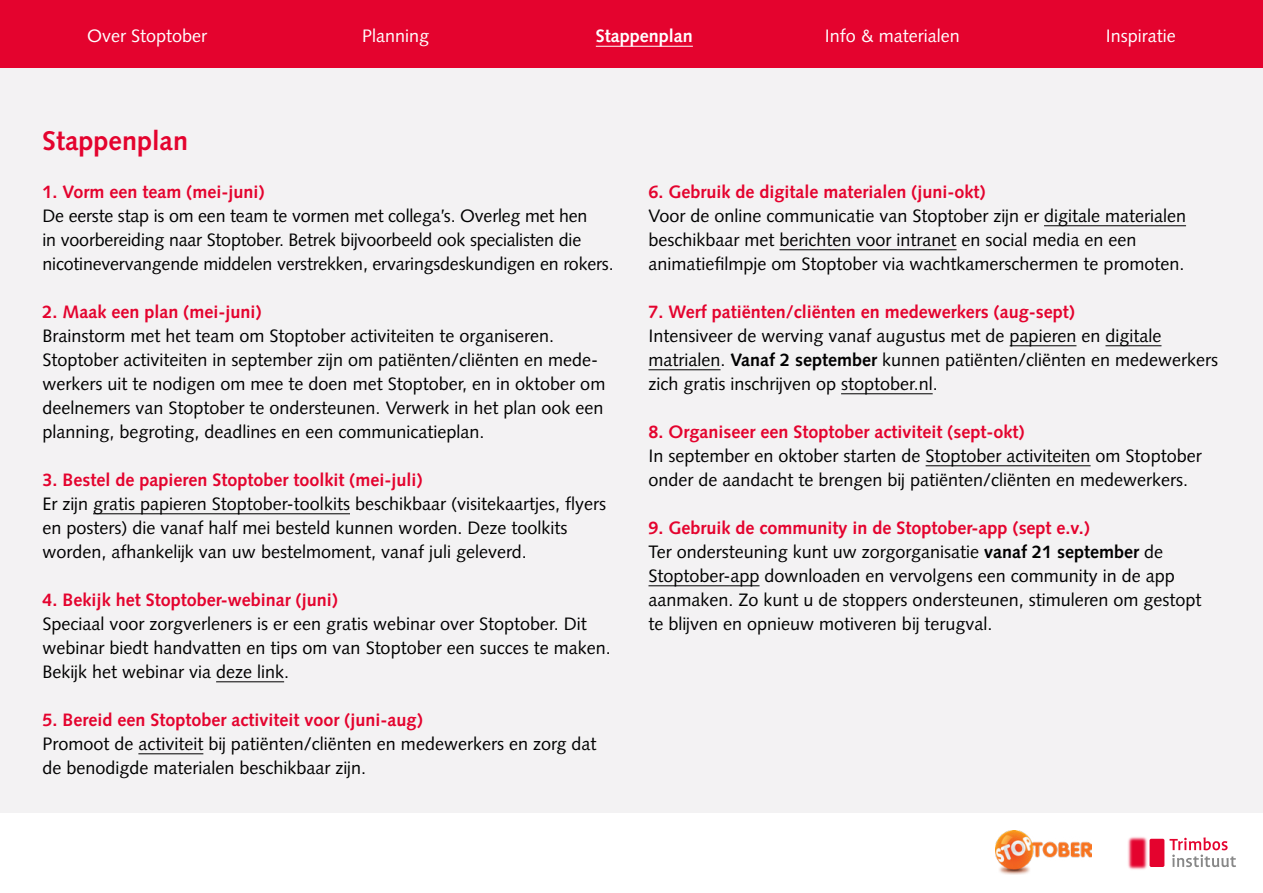
<style>
.page{position:relative;width:1263px;height:893px;background:#fff}
.page>*{position:absolute;margin:0;border:0;box-sizing:border-box;transform-origin:0 0}
.t1{font:700 27px "Syntax LT Pro";color:#e4032e}
.t2{font:18px/24px "Syntax LT Pro";color:#000}
.t3{font:700 18px "Syntax LT Pro";color:#e4032e}
.t4{font:18px "Syntax LT Pro";color:#fff}
.t5{font:700 18px "Syntax LT Pro";color:#fff}
.s1{font-weight:700}
.s2{font-weight:700;color:#e4032e}
</style>
<div class="page">
<div style="left:0;top:0;width:1263px;height:68px;background:#e4032e"></div>
<div style="left:1px;top:68px;width:1262px;height:744px;background:#f3f2f3"></div>
<svg style="left:1201px;top:837px;width:35px;height:30px"></svg>
<img style="left:1074px;top:812px;width:127px;height:58px">
<img style="left:995px;top:831px;width:96px;height:43px">
<hr style="left:596px;top:46px;width:97px;height:1px;background:#fff">
<hr style="left:93px;top:513px;width:257px;height:1px;background:#000">
<hr style="left:216px;top:681px;width:68px;height:1px;background:#000">
<hr style="left:138px;top:753px;width:65px;height:1px;background:#000">
<hr style="left:1044px;top:225px;width:142px;height:1px;background:#000">
<hr style="left:779px;top:249px;width:177px;height:1px;background:#000">
<hr style="left:1010px;top:345px;width:66px;height:1px;background:#000">
<hr style="left:1105px;top:345px;width:56px;height:1px;background:#000">
<hr style="left:648px;top:369px;width:72px;height:1px;background:#000">
<hr style="left:841px;top:393px;width:92px;height:1px;background:#000">
<hr style="left:925px;top:465px;width:165px;height:1px;background:#000">
<hr style="left:648px;top:585px;width:111px;height:1px;background:#000">
<p class="t4" style="left:87px;top:25px;width:122px">Over Stoptober</p>
<p class="t4" style="left:362px;top:25px;width:69px">Planning</p>
<p class="t5" style="left:596px;top:25px;width:99px">Stappenplan</p>
<p class="t4" style="left:825px;top:25px;width:137px">Info &amp; materialen</p>
<p class="t4" style="left:1106px;top:25px;width:72px">Inspiratie</p>
<h1 class="t1" style="left:43px;top:125px;width:147px">Stappenplan</h1>
<p class="t3" style="left:43px;top:181px;width:224px">1. Vorm een team (mei-juni)</p>
<p class="t2" style="left:43px;top:204px;width:573px">De eerste stap is om een team te vormen met collega’s. Overleg met hen<br>in voorbereiding naar Stoptober. Betrek bijvoorbeeld ook specialisten die nicotinevervangende middelen verstrekken, ervaringsdeskundigen en rokers.</p>
<p class="t3" style="left:43px;top:301px;width:221px">2. Maak een plan (mei-juni)</p>
<p class="t2" style="left:43px;top:324px;width:564px">Brainstorm met het team om Stoptober activiteiten te organiseren.<br>Stoptober activiteiten in september zijn om patiënten/cliënten en mede&shy;werkers uit te nodigen om mee te doen met Stoptober, en in oktober om deelnemers van Stoptober te ondersteunen. Verwerk in het plan ook een planning, begroting, deadlines en een communicatieplan.</p>
<p class="t3" style="left:43px;top:469px;width:382px">3. Bestel de papieren Stoptober toolkit (mei-juli)</p>
<p class="t2" style="left:43px;top:492px;width:565px">Er zijn gratis papieren Stoptober-toolkits beschikbaar (visitekaartjes, flyers en posters) die vanaf half mei besteld kunnen worden. Deze toolkits worden, afhankelijk van uw bestelmoment, vanaf juli geleverd.</p>
<p class="t3" style="left:43px;top:589px;width:297px">4. Bekijk het Stoptober-webinar (juni)</p>
<p class="t2" style="left:43px;top:612px;width:570px">Speciaal voor zorgverleners is er een gratis webinar over Stoptober. Dit webinar biedt handvatten en tips om van Stoptober een succes te maken.<br>Bekijk het webinar via deze link.</p>
<p class="t3" style="left:43px;top:709px;width:382px">5. Bereid een Stoptober activiteit voor (juni-aug)</p>
<p class="t2" style="left:43px;top:732px;width:556px">Promoot de activiteit bij patiënten/cliënten en medewerkers en zorg dat de benodigde materialen beschikbaar zijn.</p>
<p class="t3" style="left:648px;top:181px;width:339px">6. Gebruik de digitale materialen (juni-okt)</p>
<p class="t2" style="left:648px;top:204px;width:539px">Voor de online communicatie van Stoptober zijn er digitale materialen beschikbaar met berichten voor intranet en social media en een animatiefilmpje om Stoptober via wachtkamerschermen te promoten.</p>
<p class="t3" style="left:648px;top:301px;width:428px">7. Werf patiënten/cliënten en medewerkers (aug-sept)</p>
<p class="t2" style="left:648px;top:324px;width:571px">Intensiveer de werving vanaf augustus met de papieren en digitale matrialen. <span class="s1">Vanaf 2 september</span> kunnen patiënten/cliënten en medewerkers zich gratis inschrijven op stoptober.nl.</p>
<p class="t3" style="left:648px;top:421px;width:377px">8. Organiseer een Stoptober activiteit (sept-okt)</p>
<p class="t2" style="left:648px;top:444px;width:555px">In september en oktober starten de Stoptober activiteiten om Stoptober onder de aandacht te brengen bij patiënten/cliënten en medewerkers.</p>
<p class="t2" style="left:648px;top:516px;width:555px"><span class="s2">9. Gebruik de community in de Stoptober-app (sept e.v.)<br></span>Ter ondersteuning kunt uw zorgorganisatie <span class="s1">vanaf 21 september</span> de Stoptober-app downloaden en vervolgens een community in de app aanmaken. Zo kunt u de stoppers ondersteunen, stimuleren om gestopt te blijven en opnieuw motiveren bij terugval.</p>
</div>
